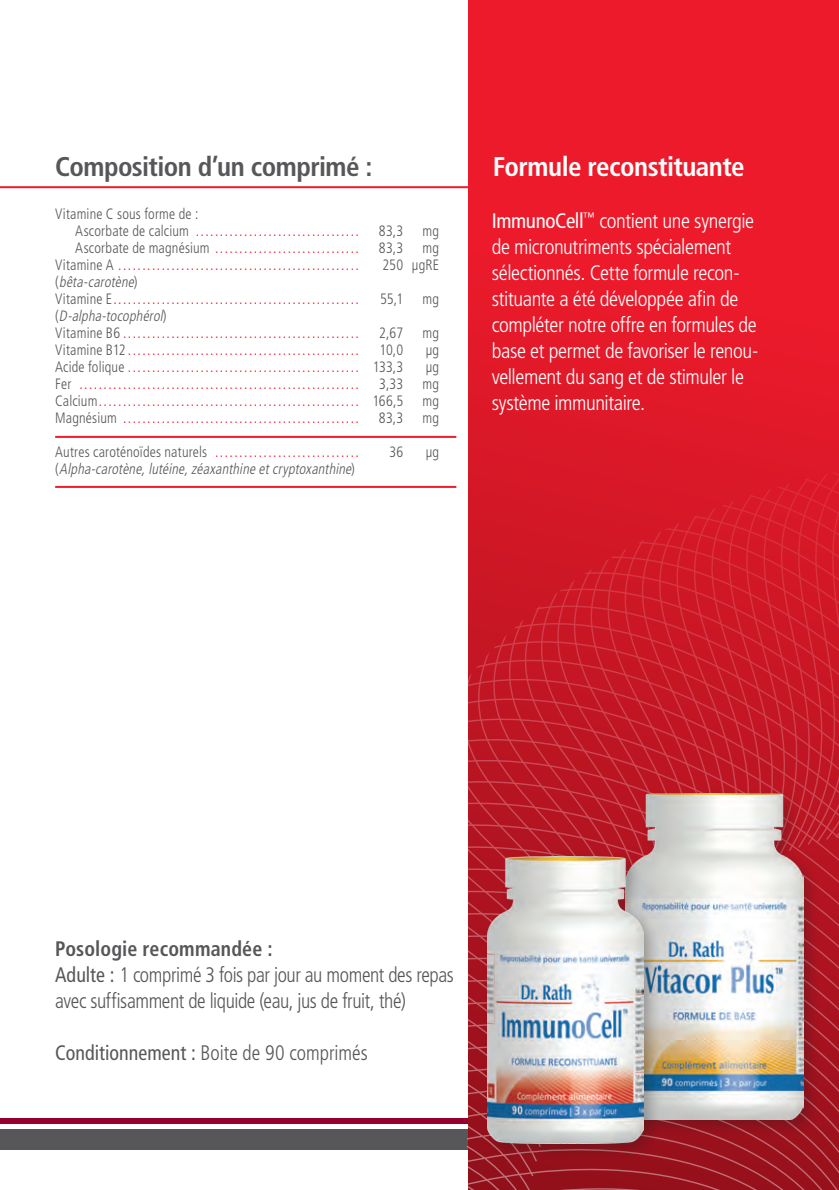
<style>
.page{position:relative;width:839px;height:1190px;background:#fff}
.page>*{position:absolute;margin:0;border:0;box-sizing:border-box;transform-origin:0 0}
.t1{font:700 condensed 27px "Frutiger LT";letter-spacing:-.02em;color:#575659}
.t2{font:700 condensed 27px "Frutiger LT";letter-spacing:-.02em;color:#fff}
.t3{font:300 condensed 21px/26px "Frutiger LT";letter-spacing:-.02em;color:#fff}
.t4{font:300 condensed 21px/26px "Frutiger LT";letter-spacing:-.02em;color:#575659;scale:.95 1}
.t5{font:300 condensed 21px "Frutiger LT";color:#575659;scale:.95 1}
.t6{font:700 condensed 21px "Frutiger LT";letter-spacing:.005em;color:#575659;scale:.95 1}
.t7{font:300 condensed 15px "Frutiger LT";letter-spacing:.01em;color:#ee1b2c;scale:.95 1}
.t8{font:italic 300 condensed 15px "Frutiger LT";color:#575659;scale:.95 1}
.t9{font:300 condensed 15px "Frutiger LT";letter-spacing:.015em;color:#575659;scale:.95 1}
.s1{color:#575659}
.s2{font-style:normal}
.s3{font-weight:400}
</style>
<div class="page">
<div style="left:0;top:1118px;width:839px;height:5px;background:#98012d"></div>
<div style="left:0;top:1129px;width:839px;height:20px;background:#575659"></div>
<hr style="left:0;top:186px;width:839px;height:2px;background:#ee1b2c">
<hr style="left:55px;top:436px;width:401px;height:2px;background:#ee1b2c">
<hr style="left:55px;top:486px;width:401px;height:2px;background:#ee1b2c">
<div style="left:468px;top:0;width:371px;height:1190px;background:linear-gradient(to right,#e81a2a,#eb1a2b)"></div>
<svg style="left:468px;top:450px;width:371px;height:617px;background:#c91a29"></svg>
<svg style="left:468px;top:1067px;width:371px;height:123px;background:#9b1924"></svg>
<div style="left:619px;top:787px;width:202px;height:349px;background:#231f20;opacity:.3"></div>
<img style="left:625px;top:793px;width:178px;height:326px">
<div style="left:481px;top:849px;width:180px;height:312px;background:#231f20;opacity:.3"></div>
<img style="left:488px;top:856px;width:155px;height:287px">
<p class="t1" style="left:55px;top:150px;width:319px">Composition d’un comprimé :</p>
<p class="t9" style="left:55px;top:205px;width:152px">Vitamine C sous forme de :</p>
<p class="t7" style="left:75px;top:222px;width:300px"><span class="s1">Ascorbate de calcium</span> ..................................</p>
<p class="t9" style="left:379px;top:222px;width:27px">83,3</p>
<p class="t9" style="left:423px;top:222px;width:19px">mg</p>
<p class="t7" style="left:75px;top:239px;width:300px"><span class="s1">Ascorbate de magnésium</span> ..............................</p>
<p class="t9" style="left:379px;top:239px;width:27px">83,3</p>
<p class="t9" style="left:423px;top:239px;width:19px">mg</p>
<p class="t7" style="left:55px;top:256px;width:321px"><span class="s1">Vitamine A</span> ..................................................</p>
<p class="t9" style="left:382px;top:256px;width:61px">250 µgRE</p>
<p class="t8" style="left:55px;top:273px;width:88px"><span class="s2">(</span> bêta-carotène<span class="s2">)</span></p>
<p class="t7" style="left:55px;top:290px;width:321px"><span class="s1">Vitamine E</span>...................................................</p>
<p class="t9" style="left:380px;top:290px;width:26px">55,1</p>
<p class="t9" style="left:423px;top:290px;width:19px">mg</p>
<p class="t8" style="left:55px;top:307px;width:119px"><span class="s2">(</span> D-alpha-tocophérol<span class="s2">)</span></p>
<p class="t7" style="left:55px;top:324px;width:321px"><span class="s1">Vitamine B6</span>.................................................</p>
<p class="t9" style="left:379px;top:324px;width:27px">2,67</p>
<p class="t9" style="left:423px;top:324px;width:19px">mg</p>
<p class="t7" style="left:55px;top:341px;width:321px"><span class="s1">Vitamine B12</span>................................................</p>
<p class="t9" style="left:379px;top:341px;width:26px">10,0</p>
<p class="t9" style="left:426px;top:341px;width:16px">µg</p>
<p class="t7" style="left:55px;top:358px;width:368px"><span class="s1">Acide folique</span> ................................................ <span class="s1">133,3</span></p>
<p class="t9" style="left:426px;top:358px;width:16px">µg</p>
<p class="t7" style="left:55px;top:375px;width:321px"><span class="s1">Fer</span> ..........................................................</p>
<p class="t9" style="left:379px;top:375px;width:27px">3,33</p>
<p class="t9" style="left:423px;top:375px;width:19px">mg</p>
<p class="t7" style="left:55px;top:392px;width:368px"><span class="s1">Calcium</span>...................................................... <span class="s1">166,5</span></p>
<p class="t9" style="left:423px;top:392px;width:19px">mg</p>
<p class="t7" style="left:55px;top:409px;width:321px"><span class="s1">Magnésium</span> .................................................</p>
<p class="t9" style="left:379px;top:409px;width:27px">83,3</p>
<p class="t9" style="left:423px;top:409px;width:19px">mg</p>
<p class="t7" style="left:55px;top:443px;width:321px"><span class="s1">Autres caroténoïdes naturels</span> ..............................</p>
<p class="t9" style="left:389px;top:443px;width:16px">36</p>
<p class="t9" style="left:426px;top:443px;width:16px">µg</p>
<p class="t8" style="left:55px;top:460px;width:317px"><span class="s2">(</span> Alpha-carotène,lutéine,zéaxanthine etcryptoxanthine<span class="s2">)</span></p>
<p class="t2" style="left:493px;top:150px;width:253px">Formule reconstituante</p>
<p class="t3" style="left:492px;top:208px;width:268px"><span class="s3">ImmunoCell</span><sup>™</sup> contient une synergie de micronutriments spécialement sélectionnés. Cette formule recon&shy;stituante a été développée afin de compléter notre offre en formules de base et permet de favoriser le renou&shy;vellement du sang et de stimuler le système immunitaire.</p>
<p class="t6" style="left:55px;top:936px;width:230px">Posologie recommandée :</p>
<p class="t4" style="left:55px;top:962px;width:421px"><span class="s3">Adulte :</span> 1 comprimé 3 fois par jour au moment des repas avec suffisamment de liquide (eau, jus de fruit, thé)</p>
<p class="t5" style="left:55px;top:1041px;width:331px"><span class="s3">Conditionnement :</span> Boite de 90 comprimés</p>
</div>
